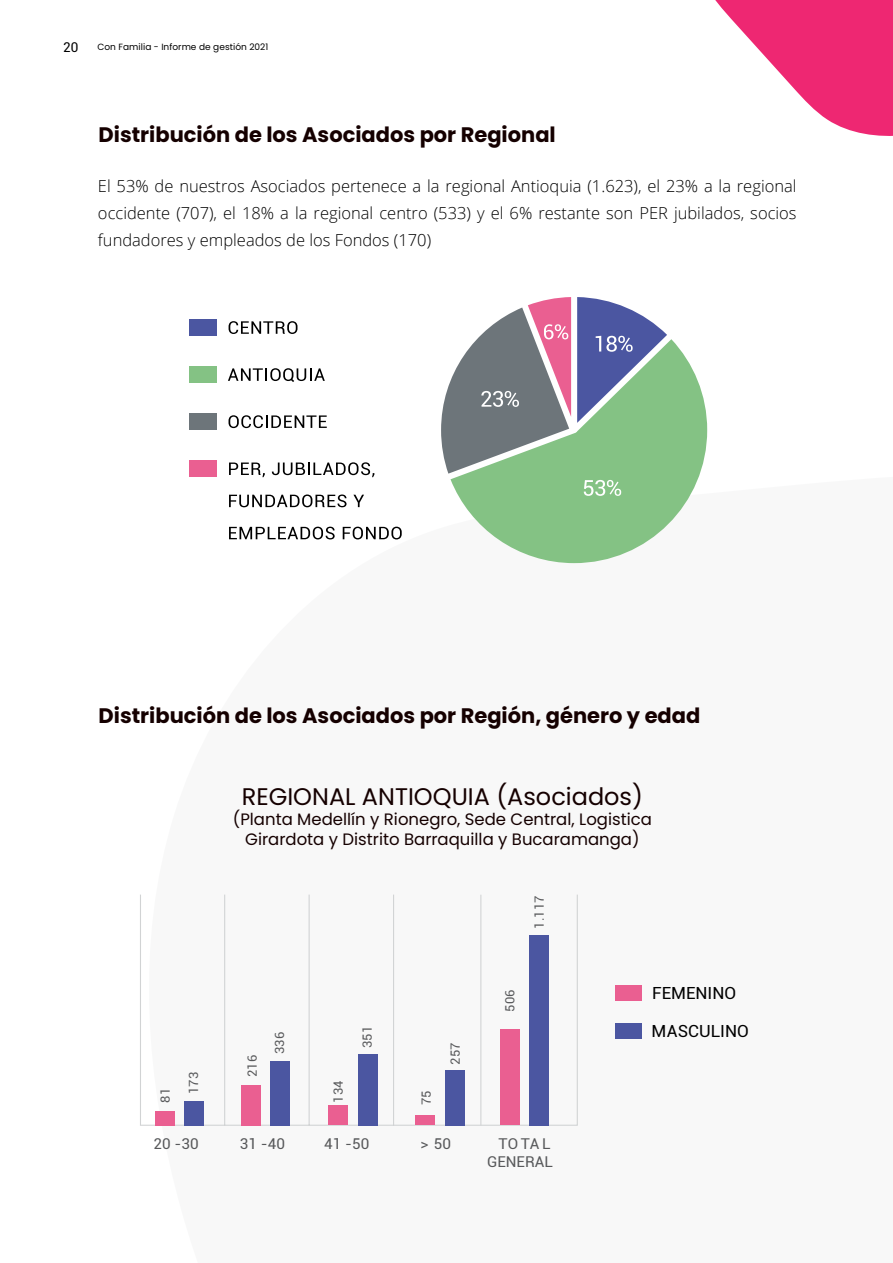
<style>
.page{position:relative;width:893px;height:1263px;background:#fff}
.page>*{position:absolute;margin:0;border:0;box-sizing:border-box;transform-origin:0 0}
.t1{font:24px "Poppins";color:#150000}
.t2{font:700 21px "Poppins";color:#150000}
.t3{font:16.65px "Roboto";color:#000}
.t4{font:300 16.5px/27px "Open Sans";color:#000;text-align:justify}
.t5{font:16.5px/19.8px "Poppins";color:#150000;text-align:center}
.t6{font:14.85px/17.9px "Roboto";color:#58595b;text-align:right}
.t7{font:13.5px "Roboto";color:#000}
.t8{font:12.75px "Roboto";color:#58595b}
.t9{font:9px "Poppins";letter-spacing:.005em;color:#000}
</style>
<div class="page">
<div style="left:615px;top:985px;width:27px;height:16px;background:#ea5f91"></div>
<div style="left:615px;top:1023px;width:27px;height:16px;background:#4b56a1"></div>
<svg style="left:140px;top:894px;width:438px;height:232px"></svg>
<hr style="left:480px;top:895px;width:1px;height:230px;background:#d1d3d4">
<div style="left:155px;top:1111px;width:20px;height:14px;background:#ea5f91"></div>
<div style="left:184px;top:1101px;width:20px;height:24px;background:#4b56a1"></div>
<div style="left:241px;top:1085px;width:20px;height:40px;background:#ea5f91"></div>
<div style="left:270px;top:1061px;width:20px;height:64px;background:#4b56a1"></div>
<div style="left:328px;top:1105px;width:20px;height:20px;background:#ea5f91"></div>
<div style="left:357px;top:1054px;width:20px;height:71px;background:#4b56a1"></div>
<div style="left:415px;top:1115px;width:20px;height:10px;background:#ea5f91"></div>
<div style="left:445px;top:1070px;width:20px;height:55px;background:#4b56a1"></div>
<div style="left:500px;top:1029px;width:20px;height:96px;background:#ea5f91"></div>
<div style="left:529px;top:935px;width:20px;height:190px;background:#4b56a1"></div>
<svg style="left:450px;top:339px;width:257px;height:224px;fill:#84c284"></svg>
<svg style="left:229px;top:321px;width:68px;height:13px"></svg>
<div style="left:189px;top:319px;width:27px;height:17px;background:#4b56a1"></div>
<svg style="left:228px;top:368px;width:97px;height:14px"></svg>
<div style="left:189px;top:366px;width:27px;height:17px;background:#84c284"></div>
<svg style="left:229px;top:415px;width:98px;height:13px"></svg>
<div style="left:189px;top:413px;width:27px;height:17px;background:#6d757a"></div>
<svg style="left:229px;top:462px;width:36px;height:15px"></svg>
<svg style="left:272px;top:462px;width:102px;height:15px"></svg>
<svg style="left:229px;top:494px;width:118px;height:13px"></svg>
<svg style="left:353px;top:495px;width:11px;height:12px"></svg>
<svg style="left:229px;top:527px;width:106px;height:12px"></svg>
<svg style="left:343px;top:527px;width:59px;height:12px"></svg>
<div style="left:189px;top:460px;width:27px;height:17px;background:#ea5f91"></div>
<svg style="left:577px;top:297px;width:90px;height:126px"></svg>
<svg style="left:584px;top:480px;width:37px;height:16px"></svg>
<svg style="left:441px;top:297px;width:130px;height:177px"></svg>
<svg style="left:715px;top:0;width:178px;height:136px"></svg>
<p class="t7" style="left:63px;top:38px;width:17px">20</p>
<p class="t9" style="left:98px;top:42px;width:172px">Con Familia - Informe de gestión 2021</p>
<p class="t2" style="left:99px;top:123px;width:459px">Distribución de los Asociados por Regional</p>
<p class="t4" style="left:98px;top:172px;width:700px">El 53% de nuestros Asociados pertenece a la regional Antioquia (1.623), el 23% a la regional occidente (707), el 18% a la regional centro (533) y el 6% restante son PER jubilados, socios fundadores y empleados de los Fondos (170)</p>
<p class="t2" style="left:99px;top:703px;width:603px">Distribución de los Asociados por Región, género y edad</p>
<h1 class="t1" style="left:242px;top:783px;width:403px">REGIONAL ANTIOQUIA (Asociados)</h1>
<p class="t5" style="left:233px;top:809px;width:421px">(Planta Medellín y Rionegro, Sede Central, Logistica<br>Girardota y Distrito Barraquilla y Bucaramanga)</p>
<p class="t8" style="left:156px;top:1102px;width:16px;rotate:-90deg">81</p>
<p class="t8" style="left:185px;top:1094px;width:24px;rotate:-90deg">173</p>
<p class="t8" style="left:243px;top:1077px;width:24px;rotate:-90deg">216</p>
<p class="t8" style="left:271px;top:1054px;width:24px;rotate:-90deg">336</p>
<p class="t8" style="left:329px;top:1102px;width:24px;rotate:-90deg">134</p>
<p class="t8" style="left:358px;top:1048px;width:24px;rotate:-90deg">351</p>
<p class="t8" style="left:417px;top:1105px;width:16px;rotate:-90deg">75</p>
<p class="t8" style="left:446px;top:1064px;width:24px;rotate:-90deg">257</p>
<p class="t8" style="left:530px;top:928px;width:34px;rotate:-90deg">1.117</p>
<p class="t8" style="left:501px;top:1012px;width:24px;rotate:-90deg">506</p>
<p class="t6" style="left:153px;top:1134px;width:47px">20 -30</p>
<p class="t6" style="left:240px;top:1134px;width:47px">31 -40</p>
<p class="t6" style="left:324px;top:1134px;width:47px">41 -50</p>
<p class="t6" style="left:421px;top:1134px;width:32px">&gt; 50</p>
<p class="t6" style="left:487px;top:1134px;width:67px">TOTAL<br>GENERAL</p>
<p class="t3" style="left:652px;top:981px;width:85px">FEMENINO</p>
<p class="t3" style="left:651px;top:1019px;width:99px">MASCULINO</p>
</div>
